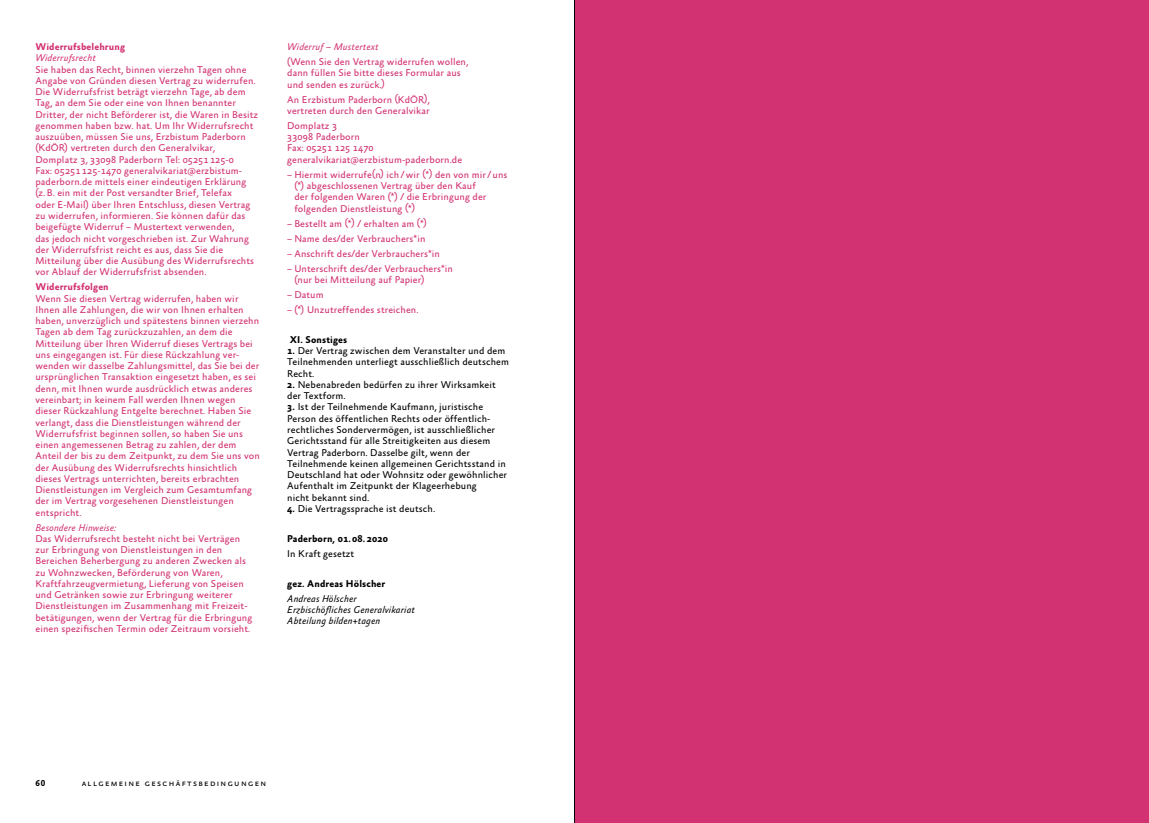
<style>
.page{position:relative;width:1149px;height:823px;background:#fff}
.page>*{position:absolute;margin:0;border:0;box-sizing:border-box;transform-origin:0 0}
.t1{font:10px/11.2px "Absara Sans OT";letter-spacing:.01em;color:#d23272}
.t2{font:10px/11.2px "Absara Sans OT";letter-spacing:.01em;color:#000}
.t3{font:italic 10px/11.2px "Absara Sans OT";letter-spacing:.01em;color:#000}
.t4{font:italic 10px "Absara Sans OT";letter-spacing:.01em;color:#d23272}
.t5{font:700 10px "Absara Sans OT";letter-spacing:.01em;color:#000}
.t6{font:700 10px "Absara Sans OT";letter-spacing:.01em;color:#d23272}
.t7{font:8.75px "Absara Sans OT";letter-spacing:.15em;color:#000}
.t8{font:700 8.75px "Absara Sans OT";color:#000}
.s1{font-weight:700}
</style>
<div class="page">
<div style="left:574px;top:0;width:574px;height:822px;background:#d23272"></div>
<hr style="left:574px;top:0;width:1px;height:822px;background:#000">
<p class="t6" style="left:35px;top:41px;width:91px">Widerrufsbelehrung</p>
<p class="t4" style="left:35px;top:53px;width:62px">Widerrufsrecht</p>
<p class="t1" style="left:35px;top:64px;width:224px">Sie haben das Recht, binnen vierzehn Tagen ohne Angabe von Gründen diesen Vertrag zu widerrufen.<br>Die Widerrufsfrist beträgt vierzehn Tage, ab dem Tag, an dem Sie oder eine von Ihnen benannter Dritter, der nicht Beförderer ist, die Waren in Besitz genommen haben bzw. hat. Um Ihr Widerrufsrecht auszuüben, müssen Sie uns, Erzbistum Paderborn (KdÖR) vertreten durch den Generalvikar, Domplatz 3, 33098 Paderborn Tel: 05251 125-0<br>Fax: 05251 125-1470 generalvikariat@erzbistum&shy;paderborn.de mittels einer eindeutigen Erklärung (z.B. ein mit der Post versandter Brief, Telefax<br>oder E-Mail) über Ihren Entschluss, diesen Vertrag zu widerrufen, informieren. Sie können dafür das beigefügte Widerruf – Mustertext verwenden,<br>das jedoch nicht vorgeschrieben ist. Zur Wahrung der Widerrufsfrist reicht es aus, dass Sie die Mitteilung über die Ausübung des Widerrufsrechts vor Ablauf der Widerrufsfrist absenden.</p>
<p class="t6" style="left:35px;top:281px;width:75px">Widerrufsfolgen</p>
<p class="t1" style="left:35px;top:293px;width:226px">Wenn Sie diesen Vertrag widerrufen, haben wir Ihnen alle Zahlungen, die wir von Ihnen erhalten haben, unverzüglich und spätestens binnen vierzehn Tagen ab dem Tag zurückzuzahlen, an dem die Mitteilung über Ihren Widerruf dieses Vertrags bei uns eingegangen ist. Für diese Rückzahlung ver&shy;wenden wir dasselbe Zahlungsmittel, das Sie bei der ursprünglichen Transaktion eingesetzt haben, es sei denn, mit Ihnen wurde ausdrücklich etwas anderes vereinbart; in keinem Fall werden Ihnen wegen dieser Rückzahlung Entgelte berechnet. Haben Sie verlangt, dass die Dienstleistungen während der Widerrufsfrist beginnen sollen, so haben Sie uns einen angemessenen Betrag zu zahlen, der dem Anteil der bis zu dem Zeitpunkt, zu dem Sie uns von der Ausübung des Widerrufsrechts hinsichtlich dieses Vertrags unterrichten, bereits erbrachten Dienstleistungen im Vergleich zum Gesamtumfang der im Vertrag vorgesehenen Dienstleistungen entspricht.</p>
<p class="t4" style="left:35px;top:522px;width:82px">Besondere Hinweise:</p>
<p class="t1" style="left:35px;top:533px;width:218px">Das Widerrufsrecht besteht nicht bei Verträgen zur Erbringung von Dienstleistungen in den Bereichen Beherbergung zu anderen Zwecken als zu Wohnzwecken, Beförderung von Waren, Kraftfahrzeugvermietung, Lieferung von Speisen und Getränken sowie zur Erbringung weiterer Dienstleistungen im Zusammenhang mit Freizeit&shy;betätigungen, wenn der Vertrag für die Erbringung einen spezifischen Termin oder Zeitraum vorsieht.</p>
<p class="t4" style="left:287px;top:42px;width:93px">Widerruf – Mustertext</p>
<p class="t1" style="left:287px;top:57px;width:182px">(Wenn Sie den Vertrag widerrufen wollen, dann füllen Sie bitte dieses Formular aus und senden es zurück.)</p>
<p class="t1" style="left:287px;top:94px;width:144px">An Erzbistum Paderborn (KdÖR), vertreten durch den Generalvikar</p>
<p class="t1" style="left:287px;top:120px;width:176px">Domplatz 3<br>33098 Paderborn<br>Fax: 05251 125 1470 generalvikariat@erzbistum-paderborn.de</p>
<p class="t1" style="left:294px;top:169px;width:215px;text-indent:-7px">– Hiermit widerrufe(n) ich /wir (*) den von mir/ uns (*) abgeschlossenen Vertrag über den Kauf<br>der folgenden Waren (*) / die Erbringung der folgenden Dienstleistung (*)</p>
<p class="t1" style="left:287px;top:218px;width:141px">– Bestellt am (*) / erhalten am (*)</p>
<p class="t1" style="left:287px;top:233px;width:140px">– Name des/der Verbrauchers*in</p>
<p class="t1" style="left:287px;top:248px;width:154px">– Anschrift des/der Verbrauchers*in</p>
<p class="t1" style="left:294px;top:263px;width:160px;text-indent:-7px">– Unterschrift des/der Verbrauchers*in (nur bei Mitteilung auf Papier)</p>
<p class="t1" style="left:287px;top:289px;width:38px">– Datum</p>
<p class="t1" style="left:287px;top:304px;width:133px">– (*) Unzutreffendes streichen.</p>
<p class="t5" style="left:290px;top:334px;width:59px">XI. Sonstiges</p>
<p class="t2" style="left:287px;top:345px;width:223px"><span class="s1">1.</span> Der Vertrag zwischen dem Veranstalter und dem<br>Teilnehmenden unterliegt ausschließlich deutschem<br>Recht.</p>
<p class="t2" style="left:287px;top:379px;width:210px"><span class="s1">2.</span> Nebenabreden bedürfen zu ihrer Wirksamkeit der Textform.</p>
<p class="t2" style="left:287px;top:402px;width:221px"><span class="s1">3.</span> Ist der Teilnehmende Kaufmann, juristische Person des öffentlichen Rechts oder öffentlich&shy;rechtliches Sondervermögen, ist ausschließlicher Gerichtsstand für alle Streitigkeiten aus diesem Vertrag Paderborn. Dasselbe gilt, wenn der Teilnehmende keinen allgemeinen Gerichtsstand in Deutschland hat oder Wohnsitz oder gewöhnlicher Aufenthalt im Zeitpunkt der Klageerhebung<br>nicht bekannt sind.</p>
<p class="t2" style="left:287px;top:503px;width:149px"><span class="s1">4.</span> Die Vertragssprache ist deutsch.</p>
<p class="t5" style="left:287px;top:533px;width:102px">Paderborn, 01. 08. 2020</p>
<p class="t2" style="left:287px;top:548px;width:69px">In Kraft gesetzt</p>
<p class="t5" style="left:287px;top:578px;width:100px">gez. Andreas Hölscher</p>
<p class="t3" style="left:287px;top:593px;width:129px">Andreas Hölscher<br>Erzbischöfliches Generalvikariat<br>Abteilung bilden+tagen</p>
<p class="t8" style="left:35px;top:778px;width:11px">60</p>
<p class="t7" style="left:82px;top:778px;width:186px">Allgemeine Geschäftsbedingungen</p>
</div>
